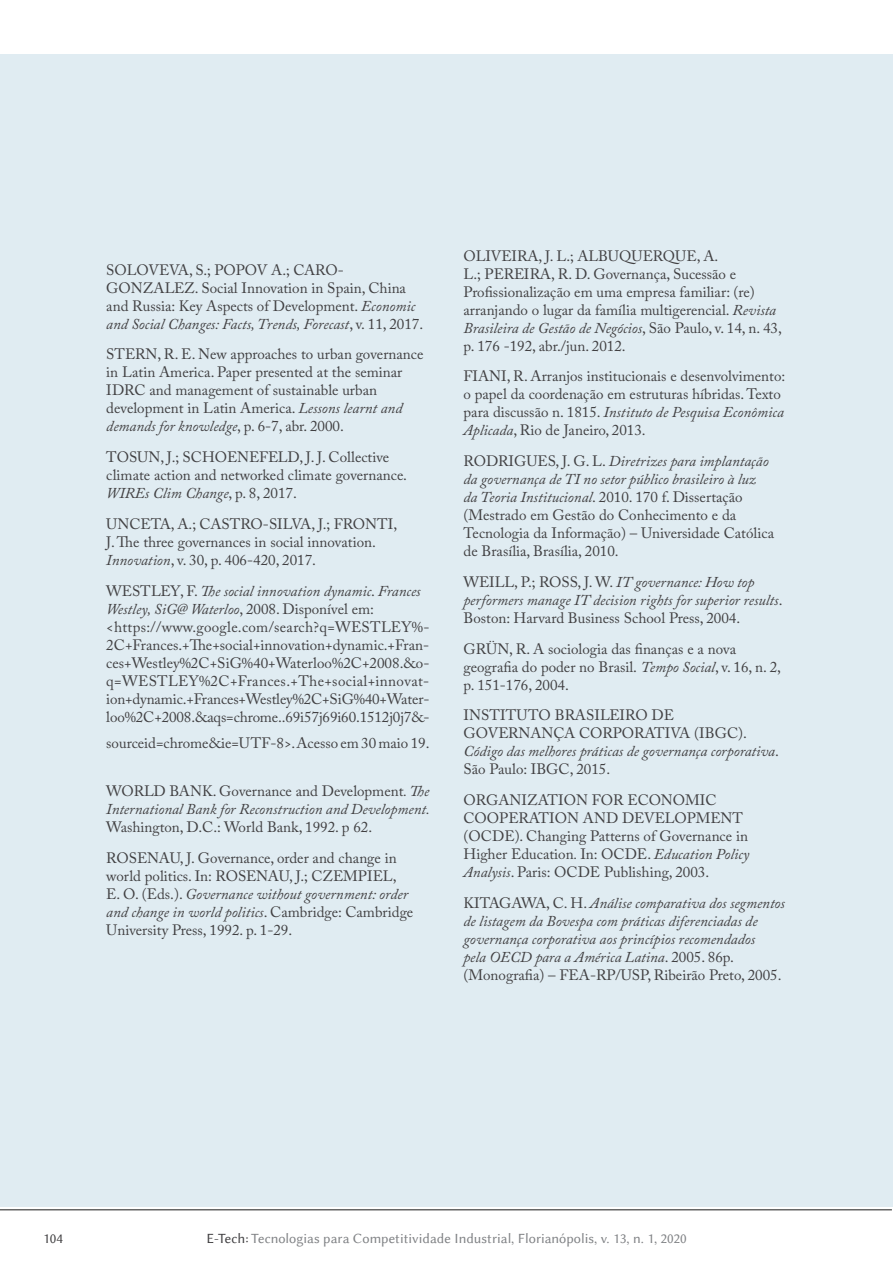
<style>
.page{position:relative;width:893px;height:1263px;background:#fff}
.page>*{position:absolute;margin:0;border:0;box-sizing:border-box;transform-origin:0 0}
.t1{font:15px/18px "Adobe Caslon Pro";color:#414042}
.t2{font:italic 15px/18px "Adobe Caslon Pro";color:#414042}
.t3{font:14.25px "Lin Biolinum";color:#808285}
.t4{font:14.25px "Lin Biolinum";color:#414042}
.s1{font-style:italic}
.s2{font-style:normal}
.s3{color:#414042}
</style>
<div class="page">
<hr style="left:0;top:1209px;width:892px;height:1px;background:#1a1a1a">
<div style="left:0;top:54px;width:446px;height:1152px;background:#e0ecf2"></div>
<div style="left:446px;top:54px;width:447px;height:1152px;background:#e0ecf2"></div>
<p class="t1" style="left:106px;top:260px;width:318px">SOLOVEVA, S.; POPOV A.; CARO-GONZALEZ. Social Innovation in Spain, China and Russia: Key Aspects of Development. <span class="s1">Economic and Social Changes: Facts, Trends, Forecast</span>, v. 11, 2017.</p>
<p class="t1" style="left:106px;top:345px;width:319px">STERN, R. E. New approaches to urban governance in Latin America. Paper presented at the seminar IDRC and management of sustainable urban development in Latin America. <span class="s1">Lessons learnt and demands for knowledge</span>, p. 6-7, abr. 2000.</p>
<p class="t1" style="left:106px;top:448px;width:302px">TOSUN, J.; SCHOENEFELD, J. J. Collective climate action and networked climate governance.<br><span class="s1">WIREs Clim Change</span>, p. 8, 2017.</p>
<p class="t1" style="left:106px;top:515px;width:292px">UNCETA, A.; CASTRO-SILVA, J.; FRONTI,<br>J. The three governances in social innovation.<br><span class="s1">Innovation</span>, v. 30, p. 406-420, 2017.</p>
<p class="t1" style="left:106px;top:581px;width:325px">WESTLEY, F. <span class="s1">The social innovation dynamic</span>. <span class="s1">Frances Westley, SiG@ Waterloo</span>, 2008. Disponível em: &lt;https://www.google.com/search?q=WESTLEY%- 2C+Frances.+The+social+innovation+dynamic.+Fran&shy;ces+Westley%2C+SiG%40+Waterloo%2C+2008.&amp;o&shy;q=WESTLEY%2C+Frances.+The+social+innovat&shy;ion+dynamic.+Frances+Westley%2C+SiG%40+Water&shy;loo%2C+2008.&amp;aqs=chrome..69i57j69i60.1512j0j7&amp;-</p>
<p class="t1" style="left:106px;top:733px;width:325px">sourceid=chrome&amp;ie=UTF-8&gt;. Acesso em 30 maio 19.</p>
<p class="t2" style="left:106px;top:782px;width:325px"><span class="s2">WORLD BANK. Governance and Development</span>. The<br>International Bank for Reconstruction and Development.</p>
<p class="t1" style="left:106px;top:812px;width:292px;line-height:30.8px">Washington, D.C.: World Bank, 1992. p 62.<br>ROSENAU, J. Governance, order and change in</p>
<p class="t1" style="left:106px;top:867px;width:308px">world politics. In: ROSENAU, J.; CZEMPIEL, E. O. (Eds.). <span class="s1">Governance without government: order and change in world politics</span>. Cambridge: Cambridge University Press, 1992. p. 1-29.</p>
<p class="t1" style="left:464px;top:246px;width:320px">OLIVEIRA, J. L.; ALBUQUERQUE, A.<br>L.; PEREIRA, R. D. Governança, Sucessão e Profissionalização em uma empresa familiar: (re) arranjando o lugar da família multigerencial. <span class="s1">Revista Brasileira de Gestão de Negócios</span>, São Paulo, v. 14, n. 43, p. 176 -192, abr./jun. 2012.</p>
<p class="t1" style="left:464px;top:367px;width:323px">FIANI, R. Arranjos institucionais e desenvolvimento: o papel da coordenação em estruturas híbridas. Texto para discussão n. 1815. <span class="s1">Instituto de Pesquisa Econômica Aplicada</span>, Rio de Janeiro, 2013.</p>
<p class="t1" style="left:464px;top:452px;width:312px">RODRIGUES, J. G. L. <span class="s1">Diretrizes para implantação da governança de TI no setor público brasileiro à luz<br>da Teoria Institucional</span>. 2010. 170 f. Dissertação (Mestrado em Gestão do Conhecimento e da Tecnologia da Informação) – Universidade Católica de Brasília, Brasília, 2010.</p>
<p class="t2" style="left:464px;top:573px;width:320px"><span class="s2">WEILL, P.; ROSS, J. W.</span> IT governance: How top performers manage IT decision rights for superior results<span class="s2">.<br>Boston: Harvard Business School Press, 2004.</span></p>
<p class="t1" style="left:464px;top:639px;width:319px">GRÜN, R. A sociologia das finanças e a nova geografia do poder no Brasil. <span class="s1">Tempo Social</span>, v. 16, n. 2, p. 151-176, 2004.</p>
<p class="t1" style="left:464px;top:706px;width:317px">INSTITUTO BRASILEIRO DE GOVERNANÇA CORPORATIVA (IBGC).<br><span class="s1">Código das melhores práticas de governança corporativa</span>.<br>São Paulo: IBGC, 2015.</p>
<p class="t1" style="left:464px;top:791px;width:287px">ORGANIZATION FOR ECONOMIC COOPERATION AND DEVELOPMENT (OCDE). Changing Patterns of Governance in Higher Education<span class="s1">.</span> In: OCDE. <span class="s1">Education Policy Analysis</span>. Paris: OCDE Publishing, 2003.</p>
<p class="t2" style="left:464px;top:894px;width:323px"><span class="s2">KITAGAWA, C. H.</span> Análise comparativa dos segmentos de listagem da Bovespa com práticas diferenciadas de governança corporativa aos princípios recomendados<br>pela OECD para a América Latina<span class="s2">. 2005. 86p. (Monografia) – FEA-RP/USP, Ribeirão Preto, 2005.</span></p>
<p class="t4" style="left:43px;top:1230px;width:21px">104</p>
<p class="t3" style="left:206px;top:1230px;width:482px"><span class="s3">E-Tech:</span> Tecnologias para Competitividade Industrial, Florianópolis, v. 13, n. 1, 2020</p>
</div>
